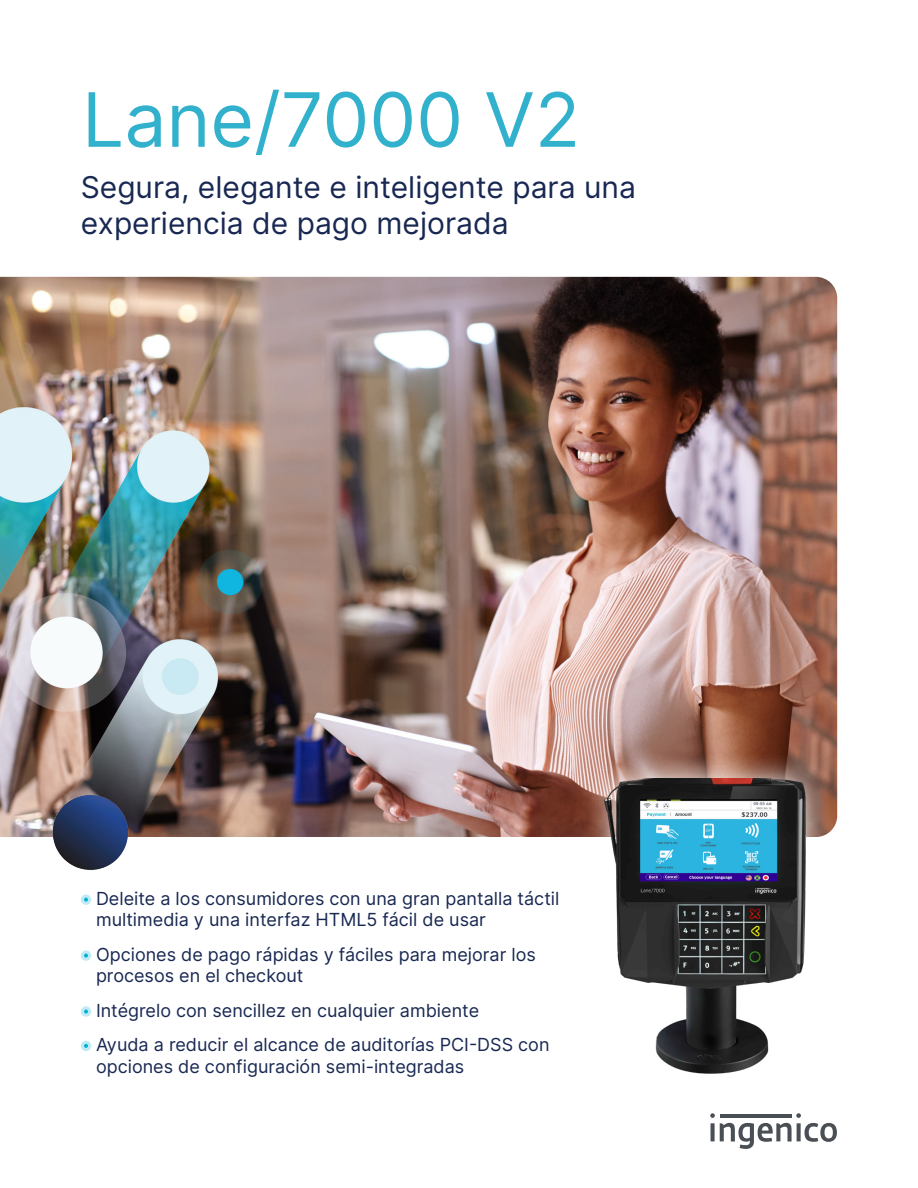
<style>
.page{position:relative;width:918px;height:1188px;background:#fff}
.page>*{position:absolute;margin:0;border:0;box-sizing:border-box;transform-origin:0 0}
.PRODUCT_NAME{font:75px "Inter";color:#32b1cc}
.TAGLINE{font:30px "Inter";color:#182852}
.USP{font:18px/21.6px "Inter";color:#182852}
.s1{font-style:inherit}
</style>
<div class="page">
<img style="left:0;top:277px;width:837px;height:560px">
<div style="left:81px;top:894px;width:10px;height:11px;background:#c0ebf4;border-radius:50%"></div>
<svg style="left:84px;top:898px;width:4px;height:4px"></svg>
<div style="left:81px;top:950px;width:10px;height:11px;background:#c0ebf4;border-radius:50%"></div>
<svg style="left:84px;top:954px;width:4px;height:4px"></svg>
<div style="left:81px;top:1006px;width:10px;height:11px;background:#c0ebf4;border-radius:50%"></div>
<svg style="left:84px;top:1010px;width:4px;height:4px"></svg>
<div style="left:81px;top:1041px;width:10px;height:10px;background:#c0ebf4;border-radius:50%"></div>
<svg style="left:84px;top:1044px;width:4px;height:4px"></svg>
<svg style="left:710px;top:1113px;width:127px;height:36px"></svg>
<img style="left:0;top:402px;width:271px;height:468px">
<svg style="left:579px;top:752px;width:253px;height:85px;background:#a17566"></svg>
<img style="left:603px;top:779px;width:209px;height:295px">
<p class="PRODUCT_NAME" style="left:82px;top:65px;width:500px">Lane/7000 <span class="s1">V2</span></p>
<p class="TAGLINE" style="left:81px;top:165px;width:557px">Segura, elegante e inteligente para una</p>
<p class="TAGLINE" style="left:81px;top:201px;width:429px">experiencia de pago mejorada</p>
<p class="USP" style="left:96px;top:887px;width:465px">Deleite a los consumidores con una gran pantalla táctil multimedia y una interfaz HTML5 fácil de usar</p>
<p class="USP" style="left:96px;top:943px;width:441px">Opciones de pago rápidas y fáciles para mejorar los procesos en el checkout</p>
<p class="USP" style="left:96px;top:999px;width:385px">Intégrelo con sencillez en cualquier ambiente</p>
<p class="USP" style="left:96px;top:1033px;width:455px">Ayuda a reducir el alcance de auditorías PCI-DSS con opciones de configuración semi-integradas</p>
</div>
